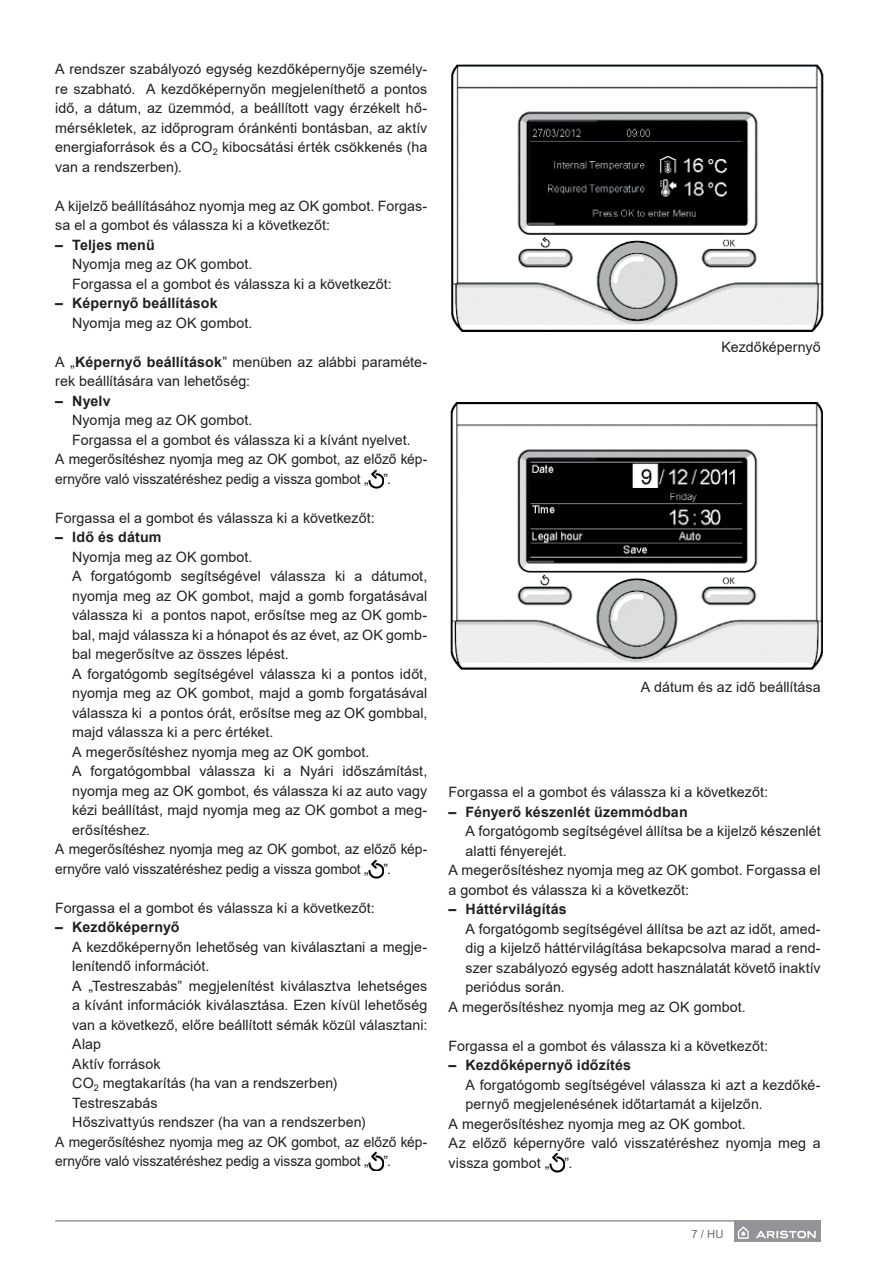
<style>
.page{position:relative;width:893px;height:1263px;background:#fff}
.page>*{position:absolute;margin:0;border:0;box-sizing:border-box;transform-origin:0 0}
.t1{font:14.25px/19.5px "Arial";letter-spacing:.005em;color:#231f20}
.t2{font:700 14.25px "Arial";letter-spacing:.01em;color:#231f20}
.t3{font:11.25px "Arial";color:#6b6b6e}
.s1{font-weight:700}
</style>
<div class="page">
<hr style="left:55px;top:1220px;width:766px;height:1px;background:#939598">
<img style="left:735px;top:1221px;width:86px;height:20px">
<img style="left:368px;top:469px;width:16px;height:19px">
<img style="left:368px;top:859px;width:16px;height:19px">
<img style="left:368px;top:1152px;width:16px;height:19px">
<img style="left:549px;top:1153px;width:16px;height:19px">
<img style="left:451px;top:64px;width:373px;height:268px">
<img style="left:450px;top:402px;width:373px;height:268px">
<p class="t1" style="left:55px;top:59px;width:374px;text-align:justify">A rendszer szabályozó egység kezdőképernyője személy&shy;re szabható. A kezdőképernyőn megjeleníthető a pontos idő, a dátum, az üzemmód, a beállított vagy érzékelt hő&shy;mérsékletek, az időprogram óránkénti bontásban, az aktív energiaforrások és a CO<sub>2</sub> kibocsátási érték csökkenés (ha van a rendszerben).</p>
<p class="t1" style="left:55px;top:196px;width:374px">A kijelző beállításához nyomja meg az OK gombot. Forgas&shy;sa el a gombot és válassza ki a következőt:</p>
<p class="t2" style="left:55px;top:235px;width:101px">– Teljes menü</p>
<p class="t1" style="left:72px;top:254px;width:321px">Nyomja meg az OK gombot.<br>Forgassa el a gombot és válassza ki a következőt:</p>
<p class="t2" style="left:55px;top:293px;width:164px">– Képernyő beállítások</p>
<p class="t1" style="left:72px;top:313px;width:182px">Nyomja meg az OK gombot.</p>
<p class="t1" style="left:55px;top:352px;width:374px">A „<span class="s1">Képernyő beállítások</span>” menüben az alábbi paraméte&shy;rek beállítására van lehetőség:</p>
<p class="t2" style="left:55px;top:391px;width:57px">– Nyelv</p>
<p class="t1" style="left:72px;top:410px;width:182px">Nyomja meg az OK gombot.</p>
<p class="t1" style="left:72px;top:430px;width:340px">Forgassa el a gombot és válassza ki a kívánt nyelvet.</p>
<p class="t1" style="left:55px;top:449px;width:373px">A megerősítéshez nyomja meg az OK gombot, az előző kép-</p>
<p class="t1" style="left:55px;top:469px;width:337px">ernyőre való visszatéréshez pedig a vissza gombot „ ”.</p>
<p class="t1" style="left:55px;top:508px;width:321px">Forgassa el a gombot és válassza ki a következőt:</p>
<p class="t2" style="left:55px;top:527px;width:108px">– Idő és dátum</p>
<p class="t1" style="left:72px;top:547px;width:182px">Nyomja meg az OK gombot.</p>
<p class="t1" style="left:72px;top:566px;width:357px">A forgatógomb segítségével válassza ki a dátumot,</p>
<p class="t1" style="left:72px;top:586px;width:357px">nyomja meg az OK gombot, majd a gomb forgatásával</p>
<p class="t1" style="left:72px;top:605px;width:357px">válassza ki a pontos napot, erősítse meg az OK gomb-</p>
<p class="t1" style="left:72px;top:625px;width:357px">bal, majd válassza ki a hónapot és az évet, az OK gomb-</p>
<p class="t1" style="left:72px;top:644px;width:218px">bal megerősítve az összes lépést.</p>
<p class="t1" style="left:72px;top:664px;width:357px">A forgatógomb segítségével válassza ki a pontos időt,</p>
<p class="t1" style="left:72px;top:683px;width:357px">nyomja meg az OK gombot, majd a gomb forgatásával</p>
<p class="t1" style="left:72px;top:703px;width:357px">válassza ki a pontos órát, erősítse meg az OK gombbal,</p>
<p class="t1" style="left:72px;top:722px;width:203px">majd válassza ki a perc értéket.</p>
<p class="t1" style="left:72px;top:742px;width:299px">A megerősítéshez nyomja meg az OK gombot.</p>
<p class="t1" style="left:72px;top:761px;width:357px">A forgatógombbal válassza ki a Nyári időszámítást,</p>
<p class="t1" style="left:72px;top:781px;width:357px">nyomja meg az OK gombot, és válassza ki az auto vagy</p>
<p class="t1" style="left:72px;top:800px;width:357px">kézi beállítást, majd nyomja meg az OK gombot a meg-</p>
<p class="t1" style="left:72px;top:820px;width:79px">erősítéshez.</p>
<p class="t1" style="left:55px;top:839px;width:373px">A megerősítéshez nyomja meg az OK gombot, az előző kép-</p>
<p class="t1" style="left:55px;top:859px;width:337px">ernyőre való visszatéréshez pedig a vissza gombot „ ”.</p>
<p class="t1" style="left:55px;top:898px;width:321px">Forgassa el a gombot és válassza ki a következőt:</p>
<p class="t2" style="left:55px;top:917px;width:126px">– Kezdőképernyő</p>
<p class="t1" style="left:72px;top:937px;width:357px">A kezdőképernyőn lehetőség van kiválasztani a megje-</p>
<p class="t1" style="left:72px;top:956px;width:139px">lenítendő információt.</p>
<p class="t1" style="left:72px;top:976px;width:357px">A „Testreszabás” megjelenítést kiválasztva lehetséges</p>
<p class="t1" style="left:72px;top:995px;width:357px">a kívánt információk kiválasztása. Ezen kívül lehetőség</p>
<p class="t1" style="left:72px;top:1015px;width:357px">van a következő, előre beállított sémák közül választani:</p>
<p class="t1" style="left:72px;top:1034px;width:30px">Alap</p>
<p class="t1" style="left:72px;top:1054px;width:90px">Aktív források</p>
<p class="t1" style="left:72px;top:1073px;width:266px">CO<sub>2</sub> megtakarítás (ha van a rendszerben)</p>
<p class="t1" style="left:72px;top:1093px;width:87px">Testreszabás</p>
<p class="t1" style="left:72px;top:1112px;width:295px">Hőszivattyús rendszer (ha van a rendszerben)</p>
<p class="t1" style="left:55px;top:1132px;width:373px">A megerősítéshez nyomja meg az OK gombot, az előző kép-</p>
<p class="t1" style="left:55px;top:1151px;width:337px">ernyőre való visszatéréshez pedig a vissza gombot „ ”.</p>
<p class="t1" style="left:721px;top:337px;width:101px">Kezdőképernyő</p>
<p class="t1" style="left:641px;top:677px;width:181px">A dátum és az idő beállítása</p>
<p class="t1" style="left:449px;top:782px;width:321px">Forgassa el a gombot és válassza ki a következőt:</p>
<p class="t2" style="left:449px;top:801px;width:241px">– Fényerő készenlét üzemmódban</p>
<p class="t1" style="left:466px;top:821px;width:357px">A forgatógomb segítségével állítsa be a kijelző készenlét</p>
<p class="t1" style="left:466px;top:841px;width:103px">alatti fényerejét.</p>
<p class="t1" style="left:449px;top:860px;width:374px">A megerősítéshez nyomja meg az OK gombot. Forgassa el</p>
<p class="t1" style="left:449px;top:880px;width:242px">a gombot és válassza ki a következőt:</p>
<p class="t2" style="left:449px;top:899px;width:120px">– Háttérvilágítás</p>
<p class="t1" style="left:466px;top:919px;width:357px">A forgatógomb segítségével állítsa be azt az időt, amed-</p>
<p class="t1" style="left:466px;top:938px;width:357px">dig a kijelző háttérvilágítása bekapcsolva marad a rend-</p>
<p class="t1" style="left:466px;top:958px;width:357px">szer szabályozó egység adott használatát követő inaktív</p>
<p class="t1" style="left:466px;top:977px;width:101px">periódus során.</p>
<p class="t1" style="left:449px;top:997px;width:299px">A megerősítéshez nyomja meg az OK gombot.</p>
<p class="t1" style="left:449px;top:1036px;width:321px">Forgassa el a gombot és válassza ki a következőt:</p>
<p class="t2" style="left:449px;top:1055px;width:184px">– Kezdőképernyő időzítés</p>
<p class="t1" style="left:466px;top:1075px;width:357px">A forgatógomb segítségével válassza ki azt a kezdőké-</p>
<p class="t1" style="left:466px;top:1094px;width:299px">pernyő megjelenésének időtartamát a kijelzőn.</p>
<p class="t1" style="left:449px;top:1114px;width:299px">A megerősítéshez nyomja meg az OK gombot.</p>
<p class="t1" style="left:449px;top:1133px;width:374px">Az előző képernyőre való visszatéréshez nyomja meg a</p>
<p class="t1" style="left:449px;top:1153px;width:125px">vissza gombot „ ”.</p>
<p class="t3" style="left:691px;top:1226px;width:34px">7 / HU</p>
</div>
